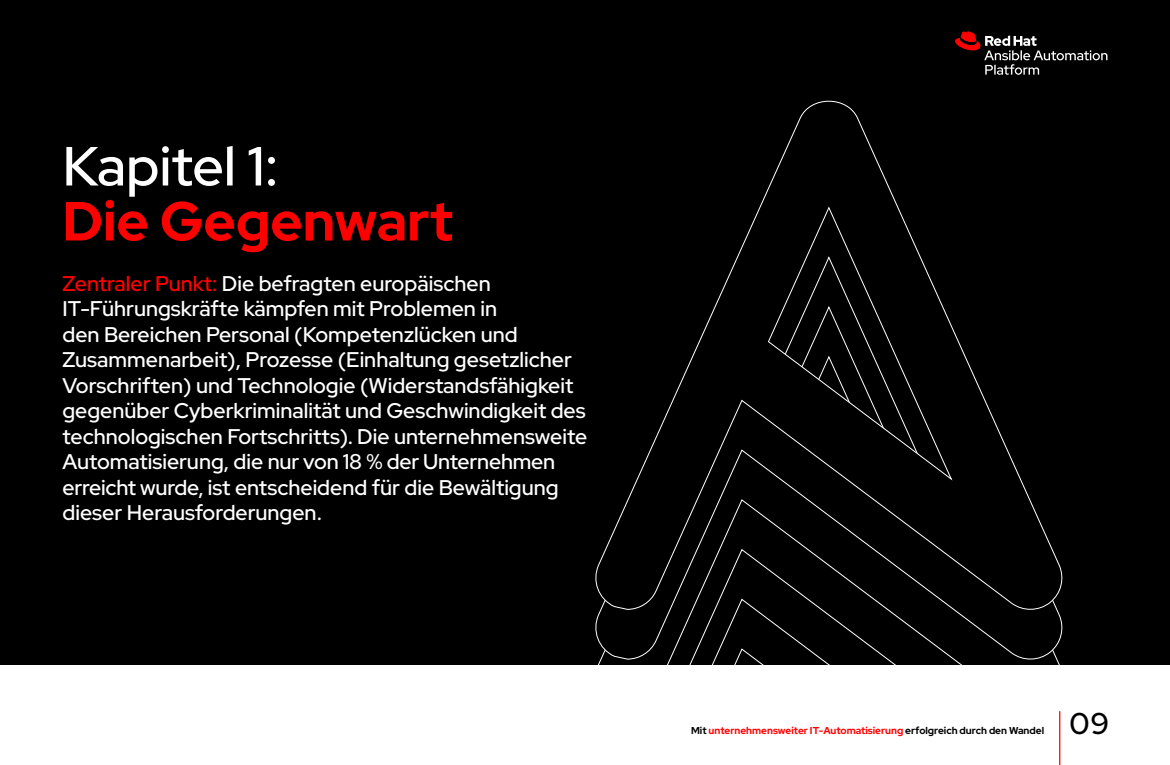
<style>
.page{position:relative;width:1170px;height:765px;background:#000}
.page>*{position:absolute;margin:0;border:0;box-sizing:border-box;transform-origin:0 0}
.t1{font:700 55px "Red Hat Display";color:#f00}
.t2{font:500 55px "Red Hat Display";color:#fff}
.t3{font:500 30px "Red Hat Display";color:#000}
.t4{font:500 21.25px/25.5px "Red Hat Display";color:#fff}
.t5{font:700 10px "Red Hat Display";color:#f00}
.s1{color:#f00}
.s2{color:#000}
</style>
<div class="page">
<svg style="left:595px;top:612px;width:468px;height:50px"></svg>
<svg style="left:595px;top:100px;width:468px;height:512px"></svg>
<div style="left:0;top:665px;width:1170px;height:100px;background:#fff"></div>
<svg style="left:955px;top:31px;width:153px;height:44px"></svg>
<hr style="left:1059px;top:711px;width:1px;height:54px;background:#f00">
<h1 class="t2" style="left:62px;top:130px;width:217px">Kapitel 1:</h1>
<h1 class="t1" style="left:62px;top:185px;width:392px">Die Gegenwart</h1>
<p class="t4" style="left:62px;top:270px;width:526px"><span class="s1">Zentraler Punkt:</span> Die befragten europäischen IT-Führungskräfte kämpfen mit Problemen in<br>den Bereichen Personal (Kompetenzlücken und Zusammenarbeit), Prozesse (Einhaltung gesetzlicher Vorschriften) und Technologie (Widerstandsfähigkeit gegenüber Cyberkriminalität und Geschwindigkeit des technologischen Fortschritts). Die unternehmensweite Automatisierung, die nur von 18 % der Unternehmen erreicht wurde, ist entscheidend für die Bewältigung dieser Herausforderungen.</p>
<p class="t5" style="left:691px;top:724px;width:355px"><span class="s2">Mit</span> unternehmensweiter IT-Automatisierung <span class="s2">erfolgreich durch den Wandel</span></p>
<h2 class="t3" style="left:1069px;top:704px;width:41px">09</h2>
</div>
